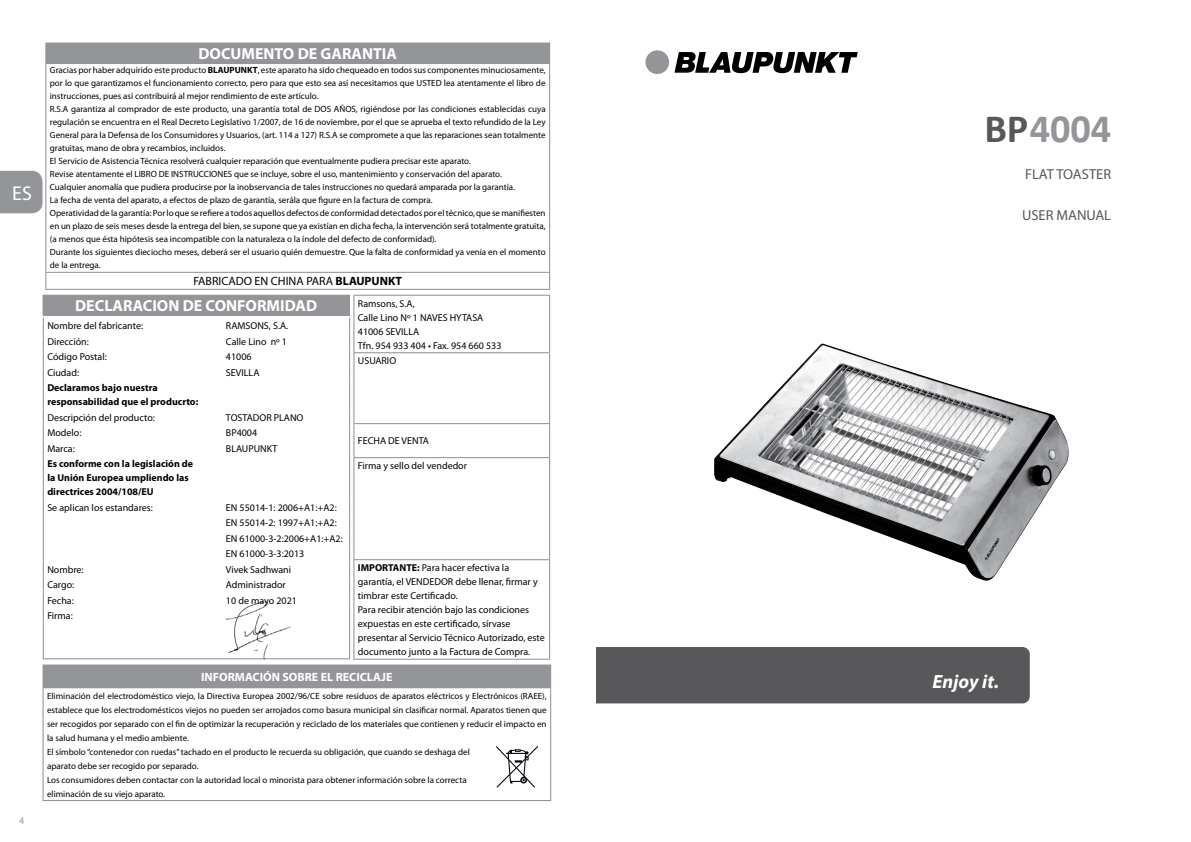
<style>
.page{position:relative;width:1191px;height:842px;background:#fff}
.page>*{position:absolute;margin:0;border:0;box-sizing:border-box;transform-origin:0 0}
.t1{font:700 40.3px "Calibri";letter-spacing:-.005em;color:#939598}
.t2{font:20px "Myriad Pro";color:#fff}
.t3{font:italic 700 19.2px "Myriad Pro";color:#fff}
.t4{font:700 16px "Myriad Pro";color:#fff}
.t5{font:14.5px "Myriad Pro";color:#58585b}
.t6{font:12px "Myriad Pro";color:#000}
.t7{font:700 12px "Myriad Pro";color:#fff}
.t8{font:10px/14px "Myriad Pro";color:#000}
.t9{font:700 10px/14px "Myriad Pro";color:#000}
.t10{font:10px "Myriad Pro";color:#939598}
.t11{font:9px/13px "Myriad Pro";color:#000}
.s1{font-weight:700}
.s2{color:#58585b}
</style>
<div class="page">
<div style="left:0;top:171px;width:43px;height:42px;background:#939598"></div>
<div style="left:46px;top:43px;width:503px;height:20px;background:#939598"></div>
<hr style="left:45px;top:63px;width:1px;height:209px;background:#939598">
<hr style="left:549px;top:63px;width:1px;height:209px;background:#939598">
<hr style="left:45px;top:272px;width:505px;height:1px;background:#939598">
<svg style="left:45px;top:273px;width:1px;height:16px"></svg>
<svg style="left:549px;top:273px;width:1px;height:16px"></svg>
<hr style="left:45px;top:289px;width:505px;height:1px;background:#939598">
<hr style="left:45px;top:43px;width:505px;height:1px;background:#939598">
<svg style="left:45px;top:44px;width:1px;height:19px"></svg>
<svg style="left:549px;top:44px;width:1px;height:19px"></svg>
<hr style="left:43px;top:456px;width:1px;height:43px;background:#939598">
<svg style="left:43px;top:499px;width:1px;height:109px"></svg>
<hr style="left:43px;top:608px;width:1px;height:50px;background:#939598">
<hr style="left:43px;top:658px;width:179px;height:1px;background:#939598">
<hr style="left:222px;top:658px;width:128px;height:1px;background:#939598">
<hr style="left:349px;top:456px;width:1px;height:43px;background:#939598">
<svg style="left:349px;top:499px;width:1px;height:109px"></svg>
<hr style="left:349px;top:608px;width:1px;height:50px;background:#939598">
<div style="left:43px;top:295px;width:306px;height:20px;background:#939598"></div>
<hr style="left:43px;top:295px;width:307px;height:1px;background:#939598">
<svg style="left:43px;top:315px;width:1px;height:141px"></svg>
<svg style="left:349px;top:296px;width:1px;height:160px"></svg>
<img style="left:219px;top:601px;width:76px;height:59px">
<hr style="left:353px;top:296px;width:1px;height:56px;background:#939598">
<hr style="left:549px;top:296px;width:1px;height:56px;background:#939598">
<hr style="left:353px;top:352px;width:197px;height:1px;background:#939598">
<hr style="left:353px;top:353px;width:1px;height:70px;background:#939598">
<hr style="left:549px;top:353px;width:1px;height:70px;background:#939598">
<hr style="left:353px;top:423px;width:197px;height:1px;background:#939598">
<hr style="left:353px;top:424px;width:1px;height:33px;background:#939598">
<hr style="left:549px;top:424px;width:1px;height:33px;background:#939598">
<hr style="left:353px;top:457px;width:197px;height:1px;background:#939598">
<hr style="left:353px;top:458px;width:1px;height:101px;background:#939598">
<hr style="left:549px;top:458px;width:1px;height:101px;background:#939598">
<hr style="left:353px;top:559px;width:197px;height:1px;background:#939598">
<hr style="left:353px;top:560px;width:1px;height:99px;background:#939598">
<hr style="left:549px;top:560px;width:1px;height:99px;background:#939598">
<hr style="left:353px;top:659px;width:197px;height:1px;background:#939598">
<hr style="left:353px;top:295px;width:197px;height:1px;background:#939598">
<div style="left:43px;top:665px;width:507px;height:23px;background:#939598"></div>
<svg style="left:550px;top:666px;width:1px;height:21px"></svg>
<hr style="left:43px;top:687px;width:508px;height:1px;background:#939598">
<hr style="left:43px;top:688px;width:1px;height:112px;background:#939598">
<hr style="left:550px;top:688px;width:1px;height:112px;background:#939598">
<hr style="left:43px;top:800px;width:508px;height:1px;background:#939598">
<hr style="left:43px;top:664px;width:508px;height:2px;background:#939598">
<svg style="left:496px;top:746px;width:42px;height:42px"></svg>
<div style="left:596px;top:647px;width:433px;height:56px;background:#58585b"></div>
<div style="left:645px;top:50px;width:24px;height:24px;background:#939598;border-radius:50%"></div>
<svg style="left:674px;top:52px;width:183px;height:22px"></svg>
<img style="left:714px;top:343px;width:355px;height:238px">
<h2 class="t2" style="left:12px;top:181px;width:21px">ES</h2>
<p class="t10" style="left:19px;top:814px;width:7px">4</p>
<h3 class="t4" style="left:198px;top:43px;width:200px">DOCUMENTO DE GARANTIA</h3>
<p class="t11" style="left:50px;top:64px;width:497px">Gracias por haber adquirido este producto <span class="s1">BLAUPUNKT</span>, este aparato ha sido chequeado en todos sus componentes minuciosamente, por lo que garantizamos el funcionamiento correcto, pero para que esto sea así necesitamos que USTED lea atentamente el libro de instrucciones, pues así contribuirá al mejor rendimiento de este artículo.<br>R.S.A garantiza al comprador de este producto, una garantía total de DOS AÑOS, rigiéndose por las condiciones establecidas cuya regulación se encuentra en el Real Decreto Legislativo 1/2007, de 16 de noviembre, por el que se aprueba el texto refundido de la Ley General para la Defensa de los Consumidores y Usuarios, (art. 114 a 127) R.S.A se compromete a que las reparaciones sean totalmente gratuitas, mano de obra y recambios, incluidos.<br>El Servicio de Asistencia Técnica resolverá cualquier reparación que eventualmente pudiera precisar este aparato.<br>Revise atentamente el LIBRO DE INSTRUCCIONES que se incluye, sobre el uso, mantenimiento y conservación del aparato.<br>Cualquier anomalía que pudiera producirse por la inobservancia de tales instrucciones no quedará amparada por la garantía.<br>La fecha de venta del aparato, a efectos de plazo de garantía, serála que figure en la factura de compra.<br>Operatividad de la garantía: Por lo que se refiere a todos aquellos defectos de conformidad detectados por el técnico, que se manifiesten en un plazo de seis meses desde la entrega del bien, se supone que ya existían en dicha fecha, la intervención será totalmente gratuita, (a menos que ésta hipótesis sea incompatible con la naturaleza o la índole del defecto de conformidad).<br>Durante los siguientes dieciocho meses, deberá ser el usuario quién demuestre. Que la falta de conformidad ya venía en el momento de la entrega.</p>
<h3 class="t6" style="left:193px;top:274px;width:210px">FABRICADO EN CHINA PARA <span class="s1">BLAUPUNKT</span></h3>
<p class="t8" style="left:47px;top:319px;width:97px">Nombre del fabricante:</p>
<p class="t8" style="left:226px;top:319px;width:64px">RAMSONS, S.A.</p>
<p class="t8" style="left:47px;top:334px;width:43px">Dirección:</p>
<p class="t8" style="left:226px;top:334px;width:63px">Calle Lino nº 1</p>
<p class="t8" style="left:47px;top:350px;width:61px">Código Postal:</p>
<p class="t8" style="left:226px;top:350px;width:27px">41006</p>
<p class="t8" style="left:47px;top:365px;width:33px">Ciudad:</p>
<p class="t8" style="left:226px;top:365px;width:35px">SEVILLA</p>
<p class="t9" style="left:47px;top:381px;width:152px">Declaramos bajo nuestra responsabilidad que el producrto:</p>
<p class="t8" style="left:47px;top:410px;width:109px">Descripción del producto:</p>
<p class="t8" style="left:226px;top:410px;width:79px">TOSTADOR PLANO</p>
<p class="t8" style="left:47px;top:426px;width:36px">Modelo:</p>
<p class="t8" style="left:226px;top:426px;width:33px">BP4004</p>
<p class="t8" style="left:47px;top:441px;width:29px">Marca:</p>
<p class="t8" style="left:226px;top:441px;width:53px">BLAUPUNKT</p>
<p class="t9" style="left:47px;top:457px;width:147px">Es conforme con la legislación de la Unión Europea umpliendo las directrices 2004/108/EU</p>
<p class="t8" style="left:47px;top:500px;width:107px">Se aplican los estandares:</p>
<p class="t8" style="left:226px;top:499px;width:118px;line-height:15.5px">EN 55014-1: 2006+A1:+A2:<br>EN 55014-2: 1997+A1:+A2:<br>EN 61000-3-2:2006+A1:+A2:<br>EN 61000-3-3:2013</p>
<p class="t8" style="left:47px;top:562px;width:38px">Nombre:</p>
<p class="t8" style="left:226px;top:562px;width:67px">Vivek Sadhwani</p>
<p class="t8" style="left:47px;top:578px;width:28px">Cargo:</p>
<p class="t8" style="left:226px;top:578px;width:61px">Administrador</p>
<p class="t8" style="left:47px;top:593px;width:28px">Fecha:</p>
<p class="t8" style="left:226px;top:593px;width:72px">10 de mayo 2021</p>
<p class="t8" style="left:47px;top:609px;width:27px">Firma:</p>
<h3 class="t4" style="left:75px;top:295px;width:243px">DECLARACION DE CONFORMIDAD</h3>
<p class="t8" style="left:358px;top:296px;width:145px">Ramsons, S.A,<br>Calle Lino Nº 1 NAVES HYTASA<br>41006 SEVILLA<br>Tfn. 954 933 404 • Fax. 954 660 533</p>
<p class="t8" style="left:358px;top:354px;width:40px">USUARIO</p>
<p class="t8" style="left:358px;top:434px;width:73px">FECHA DE VENTA</p>
<p class="t8" style="left:358px;top:459px;width:111px">Firma y sello del vendedor</p>
<p class="t8" style="left:358px;top:561px;width:188px"><span class="s1">IMPORTANTE:</span> Para hacer efectiva la garantía, el VENDEDOR debe llenar, firmar y timbrar este Certificado.<br>Para recibir atención bajo las condiciones expuestas en este certificado, sírvase presentar al Servicio Técnico Autorizado, este documento junto a la Factura de Compra.</p>
<h3 class="t7" style="left:201px;top:669px;width:193px">INFORMACIÓN SOBRE EL RECICLAJE</h3>
<p class="t11" style="left:47px;top:688px;width:501px;line-height:14px">Eliminación del electrodoméstico viejo, la Directiva Europea 2002/96/CE sobre residuos de aparatos eléctricos y Electrónicos (RAEE), establece que los electrodomésticos viejos no pueden ser arrojados como basura municipal sin clasificar normal. Aparatos tienen que ser recogidos por separado con el fin de optimizar la recuperación y reciclado de los materiales que contienen y reducir el impacto en la salud humana y el medio ambiente.<br>El símbolo “contenedor con ruedas” tachado en el producto le recuerda su obligación, que cuando se deshaga del<br>aparato debe ser recogido por separado.<br>Los consumidores deben contactar con la autoridad local o minorista para obtener información sobre la correcta<br>eliminación de su viejo aparato.</p>
<h1 class="t1" style="left:984px;top:103px;width:128px"><span class="s2">BP</span>4004</h1>
<h3 class="t5" style="left:1025px;top:165px;width:88px">FLAT TOASTER</h3>
<h3 class="t5" style="left:1022px;top:206px;width:91px">USER MANUAL</h3>
<h3 class="t3" style="left:932px;top:669px;width:68px">Enjoy it.</h3>
</div>
